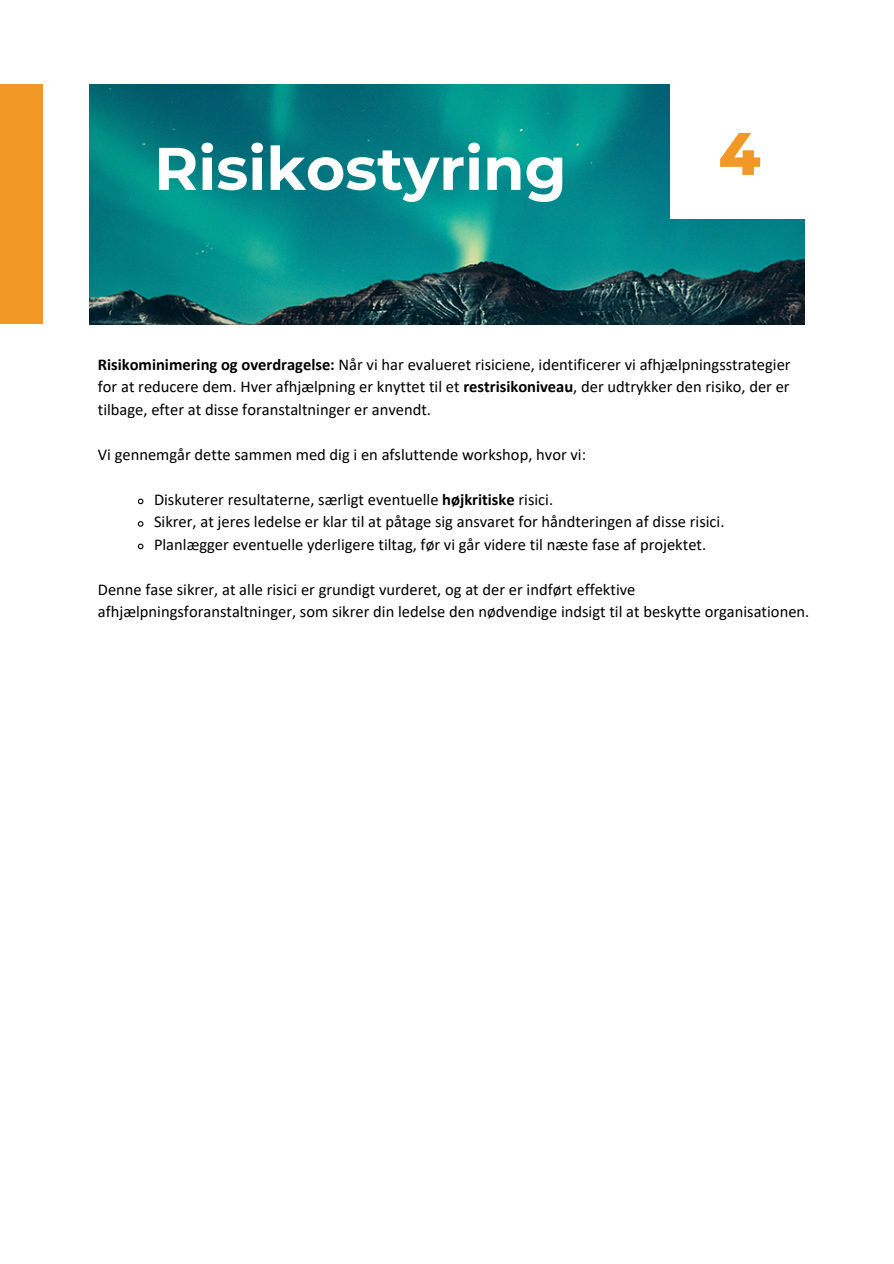
<style>
.page{position:relative;width:894px;height:1264px;background:#fff}
.page>*{position:absolute;margin:0;border:0;box-sizing:border-box;transform-origin:0 0}
.t1{font:700 60px "Montserrat";color:#fff}
.t2{font:800 60px "Montserrat";color:#f29826}
.t3{font:16.5px/22.5px "Calibri";color:#000;text-align:justify}
.s1{font-weight:700}
</style>
<div class="page">
<img style="left:89px;top:85px;width:715px;height:239px">
<div style="left:670px;top:81px;width:138px;height:138px;background:#fff"></div>
<div style="left:0;top:85px;width:43px;height:239px;background:#f29826"></div>
<svg style="left:137px;top:498px;width:7px;height:7px"></svg>
<svg style="left:137px;top:521px;width:7px;height:6px"></svg>
<svg style="left:137px;top:543px;width:7px;height:7px"></svg>
<p class="t1" style="left:154px;top:132px;width:414px">Risikostyring</p>
<p class="t2" style="left:718px;top:117px;width:43px">4</p>
<h1 class="t3" style="left:98px;top:354px;width:694px"><span class="s1">Risikominimering og overdragelse:</span> Når vi har evalueret risiciene, identificerer vi afhjælpningsstrategier for at reducere dem. Hver afhjælpning er knyttet til et <span class="s1">restrisikoniveau</span>, der udtrykker den risiko, der er tilbage, efter at disse foranstaltninger er anvendt.</h1>
<p class="t3" style="left:98px;top:444px;width:489px">Vi gennemgår dette sammen med dig i en afsluttende workshop, hvor vi:</p>
<p class="t3" style="left:154px;top:489px;width:400px">Diskuterer resultaterne, særligt eventuelle <span class="s1">højkritiske</span> risici.</p>
<p class="t3" style="left:154px;top:512px;width:572px">Sikrer, at jeres ledelse er klar til at påtage sig ansvaret for håndteringen af disse risici.</p>
<p class="t3" style="left:154px;top:534px;width:553px">Planlægger eventuelle yderligere tiltag, før vi går videre til næste fase af projektet.</p>
<p class="t3" style="left:98px;top:579px;width:712px">Denne fase sikrer, at alle risici er grundigt vurderet, og at der er indført effektive afhjælpningsforanstaltninger, som sikrer din ledelse den nødvendige indsigt til at beskytte organisationen.</p>
</div>
